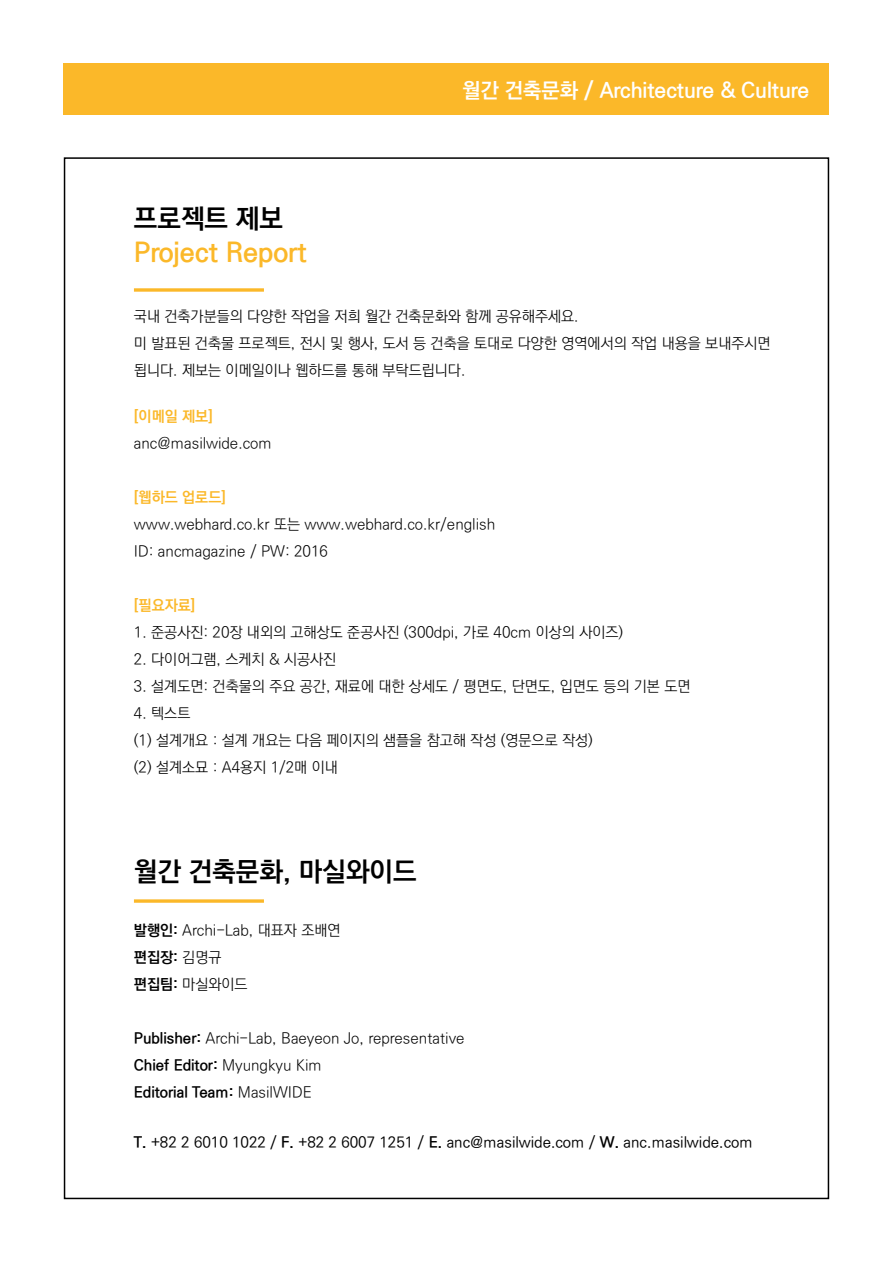
<style>
.page{position:relative;width:893px;height:1263px;background:#fff}
.page>*{position:absolute;margin:0;border:0;box-sizing:border-box;transform-origin:0 0}
.t1{font:700 27px "Ko Pub Dotum";color:#000}
.t2{font:700 27px "Ko Pub Dotum";color:#fbb829}
.t3{font:700 21px "Ko Pub Dotum";color:#fff}
.t4{font:300 15px/27px "Ko Pub Dotum";color:#000}
.t5{font:500 15px "Ko Pub Dotum";color:#000}
.t6{font:700 15px "Ko Pub Dotum";color:#fbb829}
.s1{font-weight:700}
</style>
<div class="page">
<svg style="left:134px;top:288px;width:130px;height:4px"></svg>
<div style="left:64px;top:64px;width:765px;height:51px;background:#fbb829"></div>
<svg style="left:134px;top:899px;width:130px;height:4px"></svg>
<h1 class="t1" style="left:134px;top:205px;width:151px">프로젝트 제보</h1>
<h1 class="t2" style="left:134px;top:239px;width:174px">Project Report</h1>
<h2 class="t3" style="left:462px;top:80px;width:348px">월간 건축문화 / Architecture &amp; Culture</h2>
<p class="t4" style="left:134px;top:304px;width:638px">국내 건축가분들의 다양한 작업을 저희 월간 건축문화와 함께 공유해주세요.<br>미 발표된 건축물 프로젝트, 전시 및 행사, 도서 등 건축을 토대로 다양한 영역에서의 작업 내용을 보내주시면 됩니다. 제보는 이메일이나 웹하드를 통해 부탁드립니다.</p>
<p class="t6" style="left:134px;top:409px;width:81px">[이메일 제보]</p>
<p class="t4" style="left:134px;top:431px;width:139px">anc@masilwide.com</p>
<p class="t6" style="left:134px;top:490px;width:94px">[웹하드 업로드]</p>
<p class="t4" style="left:134px;top:512px;width:363px">www.webhard.co.kr 또는 www.webhard.co.kr/english<br>ID: ancmagazine / PW: 2016</p>
<p class="t6" style="left:134px;top:598px;width:63px">[필요자료]</p>
<p class="t4" style="left:134px;top:620px;width:491px">1. 준공사진: 20장 내외의 고해상도 준공사진 (300dpi, 가로 40cm 이상의 사이즈)</p>
<p class="t4" style="left:134px;top:647px;width:204px">2. 다이어그램, 스케치 &amp; 시공사진</p>
<p class="t4" style="left:134px;top:674px;width:558px">3. 설계도면: 건축물의 주요 공간, 재료에 대한 상세도 / 평면도, 단면도, 입면도 등의 기본 도면</p>
<p class="t4" style="left:134px;top:701px;width:460px">4. 텍스트<br>(1) 설계개요 : 설계 개요는 다음 페이지의 샘플을 참고해 작성 (영문으로 작성) (2) 설계소묘 : A4용지 1/2매 이내</p>
<h1 class="t1" style="left:134px;top:858px;width:284px">월간 건축문화, 마실와이드</h1>
<p class="t4" style="left:134px;top:918px;width:208px"><span class="s1">발행인:</span> Archi-Lab, 대표자 조배연 <span class="s1">편집장:</span> 김명규<br><span class="s1">편집팀:</span> 마실와이드</p>
<p class="t4" style="left:134px;top:1026px;width:332px"><span class="s1">Publisher:</span> Archi-Lab, Baeyeon Jo, representative<br><span class="s1">Chief Editor:</span> Myungkyu Kim<br><span class="s1">Editorial Team:</span> MasilWIDE</p>
<p class="t5" style="left:134px;top:1134px;width:620px"><span class="s1">T.</span> +82 2 6010 1022 / <span class="s1">F.</span> +82 2 6007 1251 / <span class="s1">E.</span> anc@masilwide.com / <span class="s1">W.</span> anc.masilwide.com</p>
</div>
